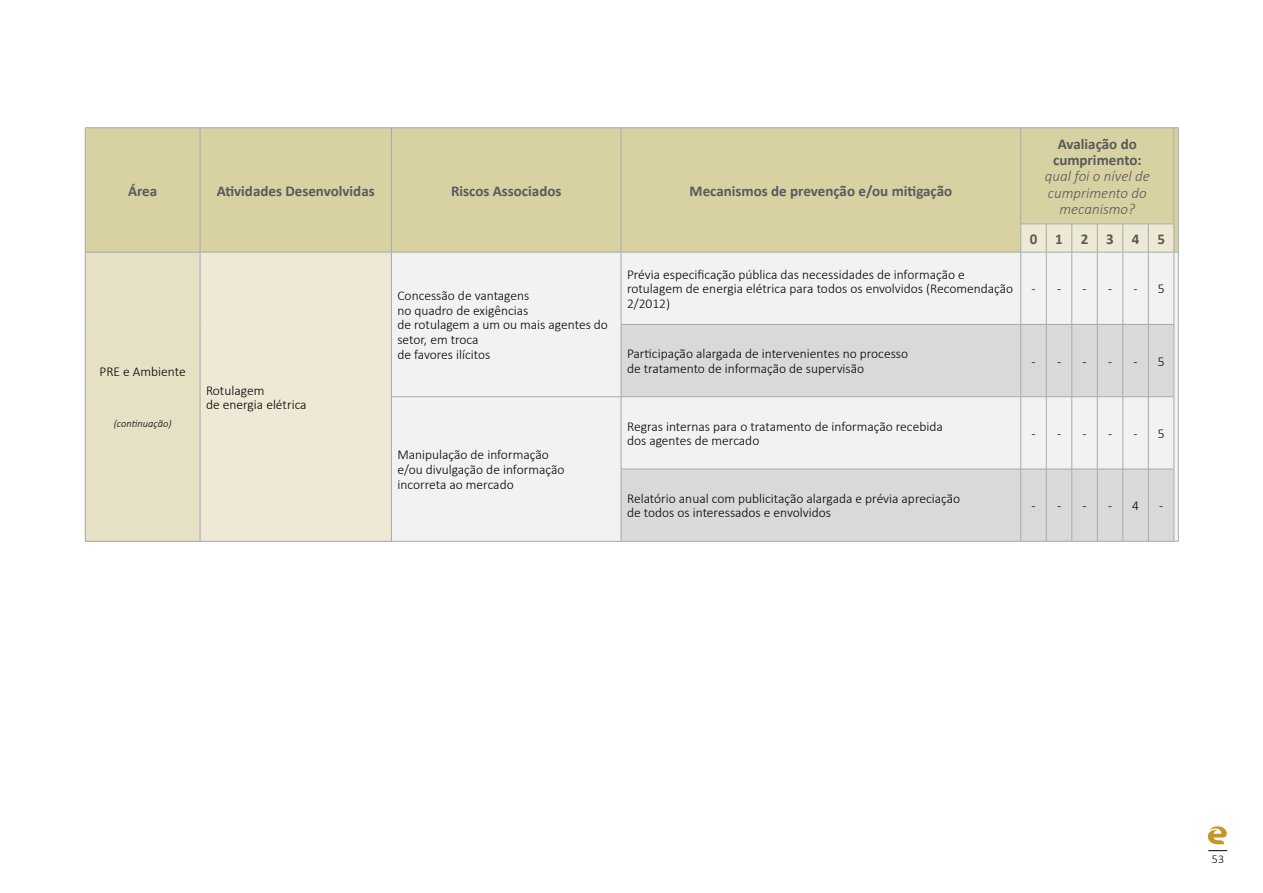
<style>
.page{position:relative;width:1263px;height:893px;background:#fff}
.page>*{position:absolute;margin:0;border:0;box-sizing:border-box;transform-origin:0 0}
.t1{font:700 15px/16.2px "Calibri";color:#58595b;text-align:center}
.t2{font:italic 300 15px/16.2px "Calibri";color:#58595b;text-align:center}
.t3{font:300 13.5px/14.5px "Calibri";color:#000}
.t4{font:300 12px "Calibri";color:#000}
.t5{font:italic 300 10.5px "Calibri";color:#000}
</style>
<div class="page">
<svg style="left:1208px;top:850px;width:19px;height:1px"></svg>
<svg style="left:1208px;top:826px;width:19px;height:18px"></svg>
<div style="left:86px;top:128px;width:1092px;height:124px;background:#d8d2a2"></div>
<div style="left:85px;top:252px;width:115px;height:289px;background:#e6e1c4"></div>
<div style="left:200px;top:252px;width:191px;height:289px;background:#efe8d5"></div>
<div style="left:392px;top:253px;width:786px;height:288px;background:#f2f2f2"></div>
<svg style="left:622px;top:325px;width:551px;height:216px;fill:#d9d9d9"></svg>
<hr style="left:85px;top:127px;width:115px;height:1px;background:#a7a9ac">
<hr style="left:85px;top:128px;width:1px;height:96px;background:#a7a9ac">
<hr style="left:200px;top:127px;width:191px;height:1px;background:#a7a9ac">
<hr style="left:200px;top:128px;width:1px;height:96px;background:#a7a9ac">
<hr style="left:391px;top:127px;width:230px;height:1px;background:#a7a9ac">
<hr style="left:391px;top:128px;width:1px;height:96px;background:#a7a9ac">
<hr style="left:621px;top:127px;width:400px;height:1px;background:#a7a9ac">
<hr style="left:621px;top:128px;width:1px;height:96px;background:#a7a9ac">
<svg style="left:85px;top:224px;width:1px;height:28px"></svg>
<svg style="left:200px;top:224px;width:1px;height:28px"></svg>
<svg style="left:391px;top:224px;width:1px;height:28px"></svg>
<svg style="left:621px;top:224px;width:1px;height:28px"></svg>
<hr style="left:1020px;top:128px;width:1px;height:96px;background:#a7a9ac">
<svg style="left:1021px;top:127px;width:157px;height:1px"></svg>
<hr style="left:1173px;top:128px;width:1px;height:96px;background:#a7a9ac">
<hr style="left:1178px;top:128px;width:1px;height:96px;background:#a7a9ac">
<hr style="left:200px;top:252px;width:191px;height:1px;background:#a7a9ac">
<hr style="left:200px;top:541px;width:191px;height:1px;background:#a7a9ac">
<hr style="left:391px;top:252px;width:230px;height:1px;background:#a7a9ac">
<hr style="left:391px;top:252px;width:1px;height:72px;background:#a7a9ac">
<hr style="left:391px;top:324px;width:1px;height:73px;background:#a7a9ac">
<hr style="left:621px;top:252px;width:400px;height:1px;background:#a7a9ac">
<hr style="left:621px;top:252px;width:1px;height:72px;background:#a7a9ac">
<hr style="left:1020px;top:252px;width:1px;height:72px;background:#a7a9ac">
<hr style="left:1046px;top:252px;width:1px;height:72px;background:#a7a9ac">
<hr style="left:1071px;top:252px;width:1px;height:72px;background:#a7a9ac">
<hr style="left:1097px;top:252px;width:1px;height:72px;background:#a7a9ac">
<hr style="left:1122px;top:252px;width:1px;height:72px;background:#a7a9ac">
<hr style="left:1148px;top:252px;width:1px;height:72px;background:#a7a9ac">
<svg style="left:1020px;top:224px;width:159px;height:29px;background:#e5e2d0"></svg>
<hr style="left:1173px;top:252px;width:1px;height:72px;background:#a7a9ac">
<hr style="left:1178px;top:252px;width:1px;height:72px;background:#a7a9ac">
<hr style="left:1178px;top:324px;width:1px;height:73px;background:#a7a9ac">
<hr style="left:1178px;top:397px;width:1px;height:72px;background:#a7a9ac">
<hr style="left:1178px;top:469px;width:1px;height:72px;background:#a7a9ac">
<hr style="left:621px;top:324px;width:400px;height:1px;background:#a7a9ac">
<hr style="left:621px;top:325px;width:1px;height:72px;background:#a7a9ac">
<hr style="left:1020px;top:325px;width:1px;height:72px;background:#a7a9ac">
<hr style="left:1046px;top:325px;width:1px;height:72px;background:#a7a9ac">
<hr style="left:1071px;top:325px;width:1px;height:72px;background:#a7a9ac">
<hr style="left:1097px;top:325px;width:1px;height:72px;background:#a7a9ac">
<hr style="left:1122px;top:325px;width:1px;height:72px;background:#a7a9ac">
<svg style="left:1021px;top:324px;width:153px;height:1px"></svg>
<hr style="left:1148px;top:325px;width:1px;height:72px;background:#a7a9ac">
<hr style="left:1173px;top:325px;width:1px;height:72px;background:#a7a9ac">
<hr style="left:391px;top:396px;width:230px;height:1px;background:#a7a9ac">
<hr style="left:391px;top:397px;width:1px;height:72px;background:#a7a9ac">
<hr style="left:391px;top:469px;width:1px;height:72px;background:#a7a9ac">
<hr style="left:391px;top:541px;width:230px;height:1px;background:#a7a9ac">
<hr style="left:621px;top:396px;width:400px;height:1px;background:#a7a9ac">
<hr style="left:621px;top:397px;width:1px;height:72px;background:#a7a9ac">
<hr style="left:1020px;top:397px;width:1px;height:72px;background:#a7a9ac">
<hr style="left:1046px;top:397px;width:1px;height:72px;background:#a7a9ac">
<hr style="left:1071px;top:397px;width:1px;height:72px;background:#a7a9ac">
<hr style="left:1097px;top:397px;width:1px;height:72px;background:#a7a9ac">
<hr style="left:1122px;top:397px;width:1px;height:72px;background:#a7a9ac">
<svg style="left:1021px;top:396px;width:152px;height:1px"></svg>
<hr style="left:1148px;top:397px;width:1px;height:72px;background:#a7a9ac">
<hr style="left:1173px;top:397px;width:1px;height:72px;background:#a7a9ac">
<hr style="left:621px;top:469px;width:400px;height:1px;background:#a7a9ac">
<hr style="left:621px;top:469px;width:1px;height:72px;background:#a7a9ac">
<hr style="left:1020px;top:469px;width:1px;height:72px;background:#a7a9ac">
<hr style="left:1046px;top:469px;width:1px;height:72px;background:#a7a9ac">
<hr style="left:1071px;top:469px;width:1px;height:72px;background:#a7a9ac">
<hr style="left:1097px;top:469px;width:1px;height:72px;background:#a7a9ac">
<hr style="left:1122px;top:469px;width:1px;height:72px;background:#a7a9ac">
<svg style="left:1021px;top:469px;width:152px;height:1px"></svg>
<hr style="left:1148px;top:469px;width:1px;height:72px;background:#a7a9ac">
<hr style="left:1173px;top:469px;width:1px;height:72px;background:#a7a9ac">
<hr style="left:621px;top:541px;width:400px;height:1px;background:#a7a9ac">
<svg style="left:1021px;top:541px;width:157px;height:1px"></svg>
<hr style="left:85px;top:252px;width:115px;height:1px;background:#a7a9ac">
<hr style="left:85px;top:252px;width:1px;height:72px;background:#a7a9ac">
<hr style="left:200px;top:252px;width:1px;height:72px;background:#a7a9ac">
<hr style="left:85px;top:324px;width:1px;height:73px;background:#a7a9ac">
<hr style="left:200px;top:324px;width:1px;height:73px;background:#a7a9ac">
<hr style="left:85px;top:397px;width:1px;height:72px;background:#a7a9ac">
<hr style="left:200px;top:397px;width:1px;height:72px;background:#a7a9ac">
<hr style="left:85px;top:469px;width:1px;height:72px;background:#a7a9ac">
<hr style="left:200px;top:469px;width:1px;height:72px;background:#a7a9ac">
<hr style="left:85px;top:541px;width:115px;height:1px;background:#a7a9ac">
<p class="t1" style="left:128px;top:182px;width:31px">Área</p>
<p class="t1" style="left:217px;top:182px;width:159px">Atividades Desenvolvidas</p>
<p class="t1" style="left:451px;top:182px;width:112px">Riscos Associados</p>
<p class="t1" style="left:689px;top:182px;width:264px">Mecanismos de prevenção e/ou mitigação</p>
<p class="t3" style="left:100px;top:364px;width:88px">PRE e Ambiente</p>
<p class="t5" style="left:114px;top:417px;width:59px">(continuação)</p>
<p class="t3" style="left:206px;top:383px;width:102px">Rotulagem<br>de energia elétrica</p>
<p class="t3" style="left:397px;top:288px;width:212px">Concessão de vantagens<br>no quadro de exigências<br>de rotulagem a um ou mais agentes do setor, em troca<br>de favores ilícitos</p>
<p class="t3" style="left:397px;top:448px;width:168px">Manipulação de informação e/ou divulgação de informação incorreta ao mercado</p>
<p class="t3" style="left:627px;top:267px;width:388px">Prévia especificação pública das necessidades de informação e rotulagem de energia elétrica para todos os envolvidos (Recomendação<br>2/2012)</p>
<p class="t3" style="left:627px;top:346px;width:283px">Participação alargada de intervenientes no processo de tratamento de informação de supervisão</p>
<p class="t3" style="left:627px;top:419px;width:317px">Regras internas para o tratamento de informação recebida dos agentes de mercado</p>
<p class="t3" style="left:627px;top:491px;width:335px">Relatório anual com publicitação alargada e prévia apreciação de todos os interessados e envolvidos</p>
<p class="t1" style="left:1053px;top:135px;width:90px">Avaliação do cumprimento:</p>
<p class="t2" style="left:1045px;top:168px;width:106px">qual foi o nível de cumprimento do mecanismo?</p>
<p class="t1" style="left:1030px;top:230px;width:137px">012345</p>
<p class="t3" style="left:1031px;top:281px;width:31px">- -</p>
<p class="t3" style="left:1082px;top:281px;width:31px">- -</p>
<p class="t3" style="left:1133px;top:281px;width:32px">- 5</p>
<p class="t3" style="left:1031px;top:354px;width:31px">- -</p>
<p class="t3" style="left:1082px;top:354px;width:31px">- -</p>
<p class="t3" style="left:1133px;top:354px;width:32px">- 5</p>
<p class="t3" style="left:1031px;top:426px;width:31px">- -</p>
<p class="t3" style="left:1082px;top:426px;width:31px">- -</p>
<p class="t3" style="left:1133px;top:426px;width:32px">- 5</p>
<p class="t3" style="left:1031px;top:498px;width:31px">- -</p>
<p class="t3" style="left:1082px;top:498px;width:31px">- -</p>
<p class="t3" style="left:1132px;top:498px;width:8px">4</p>
<p class="t3" style="left:1159px;top:498px;width:6px">-</p>
<p class="t4" style="left:1212px;top:851px;width:14px">53</p>
</div>
